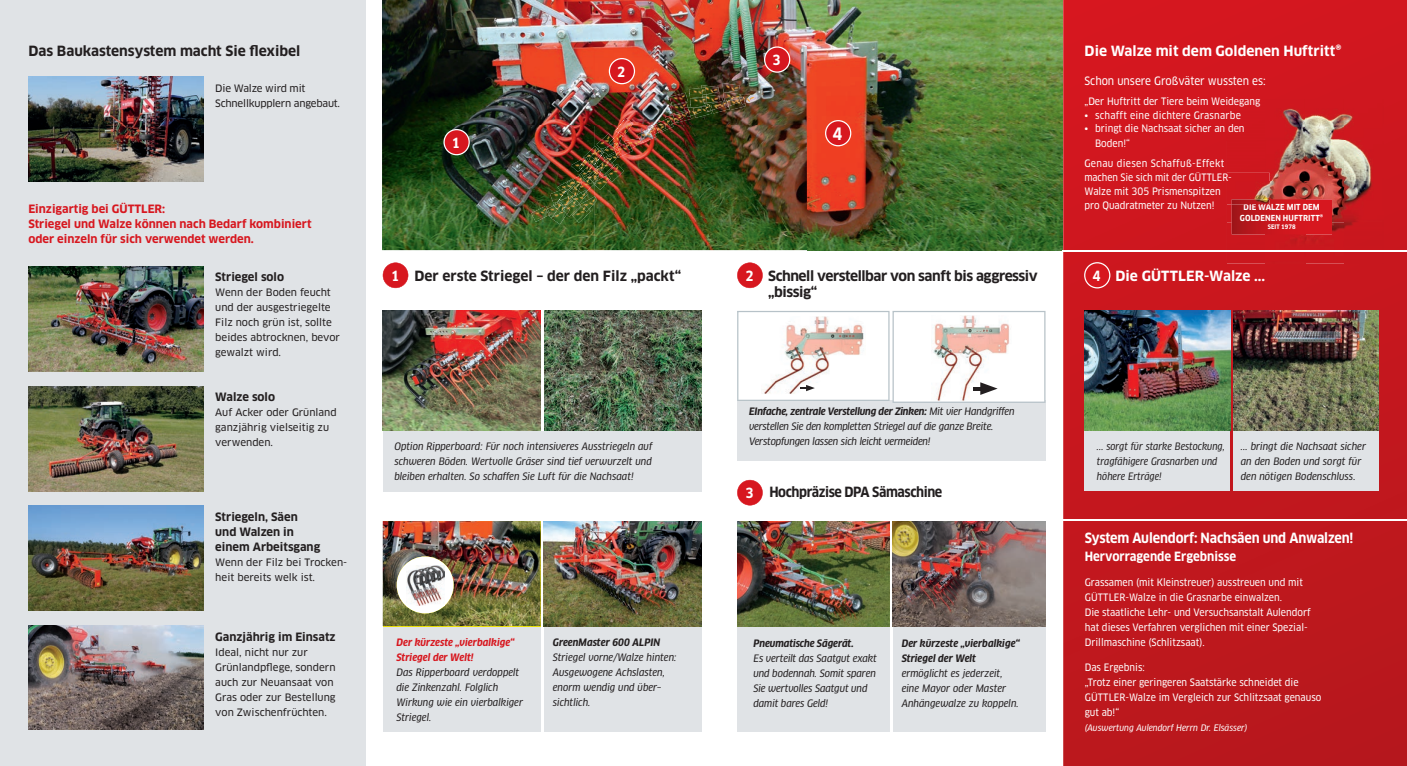
<style>
.page{position:relative;width:1407px;height:766px;background:#fff}
.page>*{position:absolute;margin:0;border:0;box-sizing:border-box;transform-origin:0 0}
.t1{font:700 16.75px "Clan Pro Narr";color:#fff}
.t2{font:700 13.75px/16.5px "Clan Pro";letter-spacing:-.015em;color:#231f20}
.t3{font:700 13.75px "Clan Pro";color:#fff}
.t4{font:700 13.75px "Clan Pro Narr";letter-spacing:-.01em;color:#fff}
.t5{font:700 13.75px "Clan Pro Narr";letter-spacing:-.03em;color:#231f20}
.t6{font:700 12.5px "Clan Pro Narr";color:#fff}
.t7{font:700 11.25px/15px "Clan Pro";color:#d7171f}
.t8{font:700 11.25px/15px "Clan Pro";color:#231f20}
.t9{font:11.25px "Clan Pro Narr News";color:#fff}
.t10{font:italic 10px/15px "Clan OT Narr News";color:#231f20}
.t11{font:10px/15px "Clan Pro Narr News";color:#fff}
.t12{font:10px/15px "Clan Pro News";color:#231f20}
.t13{font:italic 700 10px/15px "Clan OT Narr";letter-spacing:-.005em;color:#231f20}
.t14{font:italic 10px/15px "Clan OT Narr News";letter-spacing:-.02em;color:#231f20}
.t15{font:italic 10px/15px "Clan OT Narr News";color:#231f20;scale:.95 1}
.t16{font:italic 700 10px/15px "Clan OT Narr";color:#d7171f}
.t17{font:10px/15px "Clan Pro News";letter-spacing:-.02em;color:#231f20}
.t18{font:10px "Clan Pro Narr News";letter-spacing:.02em;color:#fff}
.t19{font:italic 8.75px "Clan OT Narr News";color:#fff}
.t20{font:700 8.12px/10.2px "Clan Pro Narr";letter-spacing:.01em;color:#fff;text-align:center}
.t21{font:700 6.12px "Clan Pro Narr";color:#fff}
.s1{font-family:"Clan Pro Narr";color:#fff}
.s2{font-family:"Clan OT Narr News";font-weight:400}
.s3{font-family:"Clan Pro Narr"}
</style>
<div class="page">
<svg style="left:1063px;top:0;width:344px;height:765px;background:#c5181f"></svg>
<div style="left:0;top:0;width:365px;height:765px;background:#e0e3e6"></div>
<img style="left:28px;top:267px;width:175px;height:105px">
<img style="left:28px;top:505px;width:175px;height:105px">
<img style="left:28px;top:625px;width:175px;height:104px">
<img style="left:28px;top:77px;width:175px;height:105px">
<img style="left:28px;top:386px;width:175px;height:105px">
<img style="left:382px;top:0;width:680px;height:250px">
<img style="left:1227px;top:99px;width:156px;height:82px">
<img style="left:1227px;top:204px;width:4px;height:18px">
<img style="left:1269px;top:181px;width:36px;height:18px">
<img style="left:1305px;top:181px;width:78px;height:82px">
<img style="left:1227px;top:222px;width:39px;height:41px">
<img style="left:1266px;top:234px;width:39px;height:29px">
<img style="left:1227px;top:173px;width:42px;height:31px">
<svg style="left:1231px;top:199px;width:101px;height:35px;background:#c7191f"></svg>
<svg style="left:825px;top:120px;width:26px;height:26px"></svg>
<img style="left:551px;top:218px;width:16px;height:6px">
<img style="left:632px;top:138px;width:9px;height:10px">
<img style="left:637px;top:129px;width:19px;height:14px">
<svg style="left:639px;top:138px;width:3px;height:5px"></svg>
<img style="left:745px;top:95px;width:11px;height:8px">
<img style="left:531px;top:206px;width:18px;height:16px">
<img style="left:572px;top:218px;width:19px;height:4px">
<img style="left:615px;top:118px;width:18px;height:19px">
<img style="left:722px;top:83px;width:18px;height:4px">
<img style="left:701px;top:85px;width:18px;height:2px">
<img style="left:648px;top:87px;width:97px;height:49px">
<img style="left:546px;top:132px;width:86px;height:86px">
<div style="left:383px;top:431px;width:319px;height:60px;background:#e0e3e6"></div>
<img style="left:544px;top:311px;width:158px;height:120px">
<img style="left:383px;top:311px;width:158px;height:120px">
<div style="left:383px;top:521px;width:157px;height:210px;background:#e0e3e6"></div>
<div style="left:544px;top:521px;width:158px;height:210px;background:#e0e3e6"></div>
<img style="left:544px;top:521px;width:158px;height:105px">
<img style="left:383px;top:521px;width:157px;height:105px">
<div style="left:397px;top:556px;width:57px;height:57px;background:#fff;border-radius:50%"></div>
<img style="left:406px;top:565px;width:38px;height:40px">
<svg style="left:383px;top:262px;width:25px;height:26px"></svg>
<div style="left:737px;top:530px;width:152px;height:201px;background:#e0e3e6"></div>
<div style="left:892px;top:546px;width:153px;height:185px;background:#e0e3e6"></div>
<img style="left:892px;top:521px;width:153px;height:105px">
<img style="left:737px;top:521px;width:152px;height:105px">
<svg style="left:737px;top:479px;width:26px;height:26px"></svg>
<div style="left:737px;top:401px;width:308px;height:60px;background:#e0e3e6"></div>
<svg style="left:737px;top:311px;width:308px;height:92px"></svg>
<svg style="left:737px;top:262px;width:26px;height:26px"></svg>
<hr style="left:1062px;top:251px;width:345px;height:1px;background:#fff">
<hr style="left:1059px;top:519px;width:348px;height:1px;background:#fff">
<svg style="left:443px;top:129px;width:27px;height:26px"></svg>
<svg style="left:609px;top:58px;width:26px;height:26px"></svg>
<svg style="left:764px;top:46px;width:26px;height:27px"></svg>
<div style="left:1084px;top:319px;width:146px;height:172px;background:#e0e3e6"></div>
<div style="left:1233px;top:320px;width:145px;height:171px;background:#e0e3e6"></div>
<img style="left:1233px;top:311px;width:145px;height:120px">
<img style="left:1084px;top:311px;width:146px;height:120px">
<svg style="left:1084px;top:262px;width:26px;height:26px"></svg>
<h2 class="t2" style="left:28px;top:42px;width:274px">Das Baukastensystem macht Sie exibel</h2>
<p class="t17" style="left:215px;top:81px;width:126px">Die Walze wird mit<br>Schnellkupplern angebaut.</p>
<p class="t7" style="left:28px;top:202px;width:285px">Einzigartig bei GÜTTLER:<br>Striegel und Walze können nach Bedarf kombiniert oder einzeln für sich verwendet werden.</p>
<p class="t8" style="left:215px;top:269px;width:70px">Striegel solo</p>
<p class="t12" style="left:215px;top:284px;width:126px">Wenn der Boden feucht und der ausgestriegelte<br>Filz noch grün ist, sollte beides abtrocknen, bevor gewalzt wird.</p>
<p class="t8" style="left:215px;top:389px;width:61px">Walze solo</p>
<p class="t12" style="left:215px;top:404px;width:123px">Auf Acker oder Grünland ganzjährig vielseitig zu verwenden.</p>
<p class="t8" style="left:215px;top:509px;width:107px">Striegeln, Säen und Walzen in einem Arbeitsgang</p>
<p class="t12" style="left:215px;top:554px;width:133px">Wenn der Filz bei Trocken&shy;heit bereits welk ist.</p>
<p class="t8" style="left:215px;top:629px;width:122px">Ganzjährig im Einsatz</p>
<p class="t12" style="left:215px;top:644px;width:122px">Ideal, nicht nur zur<br>Grünlandpflege, sondern auch zur Neuansaat von<br>Gras oder zur Bestellung von Zwischenfrüchten.</p>
<h2 class="t4" style="left:452px;top:134px;width:10px">1</h2>
<h2 class="t4" style="left:617px;top:63px;width:10px">2</h2>
<h2 class="t4" style="left:391px;top:267px;width:10px">1</h2>
<h2 class="t2" style="left:414px;top:267px;width:268px">Der erste Striegel – der den Filz „packt“</h2>
<p class="t10" style="left:394px;top:439px;width:259px;text-align:justify">Option Ripperboard: Für noch intensiveres Ausstriegeln auf schweren Böden. Wertvolle Gräser sind tief verwurzelt und bleiben erhalten. So schaffen Sie Luft für die Nachsaat!</p>
<p class="t16" style="left:396px;top:635px;width:120px">Der kürzeste „vierbalkige“<br>Striegel der Welt!</p>
<p class="t10" style="left:396px;top:665px;width:128px">Das Ripperboard verdoppelt die Zinkenzahl. Folglich<br>Wirkung wie ein vierbalkiger<br>Striegel.</p>
<p class="t13" style="left:553px;top:635px;width:109px">GreenMaster 600 ALPIN</p>
<p class="t10" style="left:553px;top:650px;width:125px">Striegel vorne/Walze hinten:<br>Ausgewogene Achslasten, enorm wendig und über– sichtlich.</p>
<h2 class="t4" style="left:772px;top:52px;width:10px">3</h2>
<h1 class="t1" style="left:832px;top:124px;width:11px">4</h1>
<h2 class="t2" style="left:768px;top:267px;width:271px;text-indent:-23px"><span class="s1">2</span> Schnell verstellbar von sanft bis aggressiv „bissig“</h2>
<p class="t13" style="left:749px;top:404px;width:267px">EInfache, zentrale Verstellung der Zinken: <span class="s2">Mit vier Handgriffen</span></p>
<p class="t14" style="left:749px;top:419px;width:246px">verstellen Sie den kompletten Striegel auf die ganze Breite.<br>Verstopfungen lassen sich leicht vermeiden!</p>
<h2 class="t4" style="left:745px;top:485px;width:10px">3</h2>
<h2 class="t5" style="left:769px;top:483px;width:174px">Hochpräzise DPA Sämaschine</h2>
<p class="t13" style="left:753px;top:635px;width:102px">Pneumatische Sägerät.</p>
<p class="t10" style="left:753px;top:650px;width:125px">Es verteilt das Saatgut exakt und bodennah. Somit sparen<br>Sie wertvolles Saatgut und damit bares Geld!</p>
<p class="t13" style="left:901px;top:635px;width:120px">Der kürzeste „vierbalkige“<br>Striegel der Welt</p>
<p class="t10" style="left:901px;top:665px;width:119px">ermöglicht es jederzeit, eine Mayor oder Master<br>Anhängewalze zu koppeln.</p>
<h2 class="t3" style="left:1084px;top:43px;width:258px">Die Walze mit dem Goldenen Huftritt®</h2>
<p class="t9" style="left:1084px;top:74px;width:183px">Schon unsere Großväter wussten es:</p>
<p class="t11" style="left:1084px;top:94px;width:177px">„Der Huftritt der Tiere beim Weidegang</p>
<p class="t18" style="left:1084px;top:109px;width:158px">• schafft eine dichtere Grasnarbe</p>
<p class="t11" style="left:1095px;top:121px;width:151px;text-indent:-11px">• bringt die Nachsaat sicher an den<br>Boden!“</p>
<p class="t11" style="left:1084px;top:157px;width:149px;line-height:13.8px">Genau diesen Schaffuß-Effekt machen Sie sich mit der GÜTTLER-<br>Walze mit 305 Prismenspitzen pro Quadratmeter zu Nutzen!</p>
<p class="t20" style="left:1240px;top:202px;width:85px">DIE WALZE MIT DEM<br>GOLDENEN HUFTRITT®</p>
<p class="t21" style="left:1267px;top:223px;width:29px">SEIT 1978</p>
<h2 class="t3" style="left:1092px;top:268px;width:174px"><span class="s3">4</span> Die GÜTTLER-Walze ...</h2>
<p class="t15" style="left:1097px;top:439px;width:136px">... sorgt für starke Bestockung, tragfähigere Grasnarben und höhere Erträge!</p>
<p class="t10" style="left:1241px;top:439px;width:127px">... bringt die Nachsaat sicher an den Boden und sorgt für den nötigen Bodenschluss.</p>
<h2 class="t4" style="left:1085px;top:530px;width:270px">System Aulendorf: Nachsäen und Anwalzen!</h2>
<p class="t6" style="left:1085px;top:548px;width:153px">Hervorragende Ergebnisse</p>
<p class="t11" style="left:1085px;top:574px;width:227px">Grassamen (mit Kleinstreuer) ausstreuen und mit GÜTTLER-Walze in die Grasnarbe einwalzen.<br>Die staatliche Lehr- und Versuchsanstalt Aulendorf hat dieses Verfahren verglichen mit einer Spezial-Drillmaschine (Schlitzsaat).</p>
<p class="t11" style="left:1085px;top:659px;width:238px">Das Ergebnis:<br>„Trotz einer geringeren Saatstärke schneidet die<br>GÜTTLER-Walze im Vergleich zur Schlitzsaat genauso gut ab!“</p>
<p class="t19" style="left:1085px;top:722px;width:165px">(Auswertung Aulendorf Herrn Dr. Elsässer)</p>
</div>
